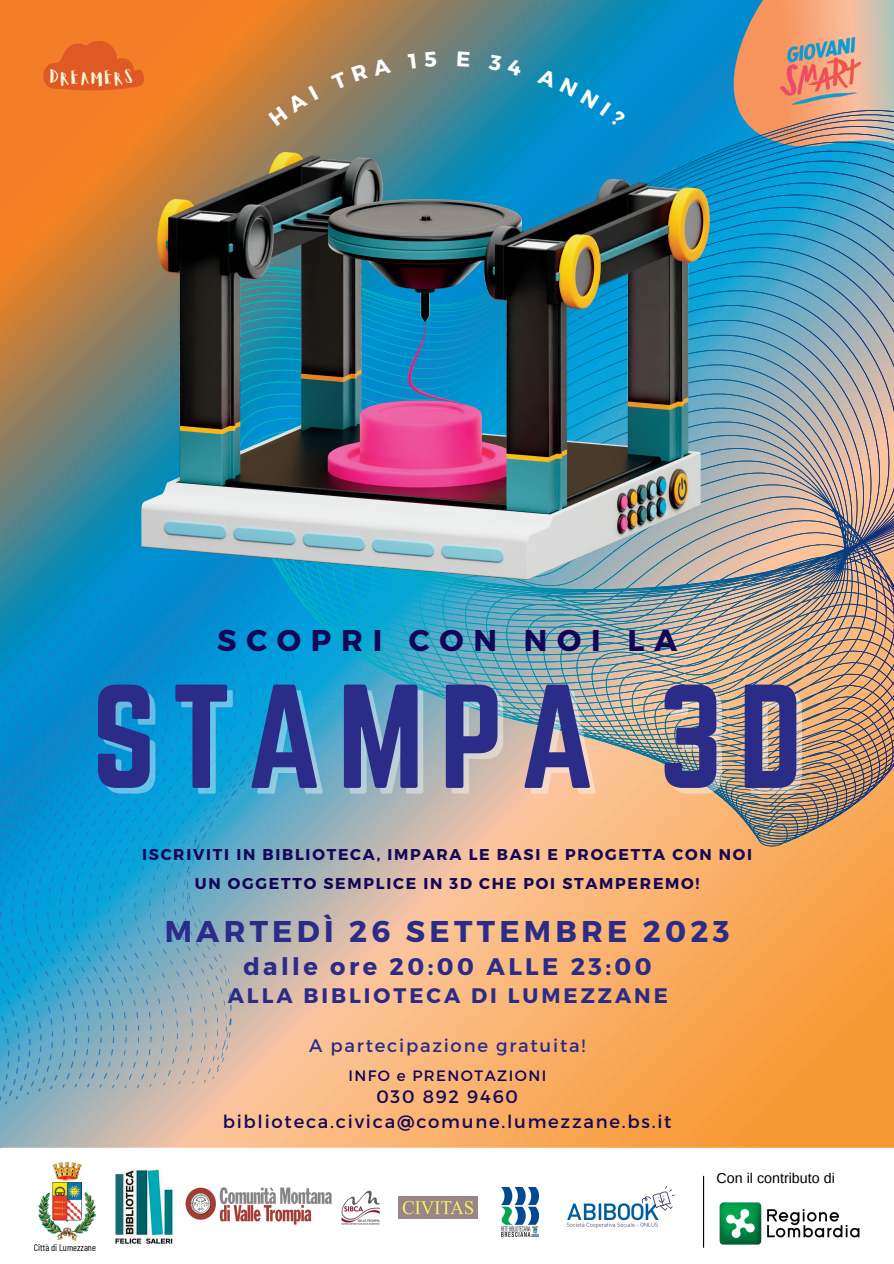
<style>
.page{position:relative;width:894px;height:1264px;background:#fff}
.page>*{position:absolute;margin:0;border:0;box-sizing:border-box;transform-origin:0 0}
.t1{font:129.15px "Norwester";letter-spacing:.12em;color:#2b2c88}
.t2{font:700 30px "Montserrat";letter-spacing:.14em;color:#2b2c88}
.t3{font:700 30px "Montserrat";letter-spacing:.325em;color:#130557}
.t4{font:700 24px "Montserrat";letter-spacing:.14em;color:#2b2c88}
.t5{font:700 21px "Montserrat";letter-spacing:.14em;color:#2b2c88}
.t6{font:18px "Montserrat";letter-spacing:.095em;color:#130557}
.t7{font:18px "Montserrat";letter-spacing:.095em;color:#2b2c88}
.t8{font:700 15.6px "Montserrat";letter-spacing:.11em;color:#130557}
.t9{font:15px "Montserrat";letter-spacing:.095em;color:#130557}
.t10{font:14.85px "Aloja Extended";color:#fbf7dc}
.t11{font:14.25px "Arimo";color:#000}
.t12{font:9.6px "Barlow Condensed";color:#090001}
</style>
<div class="page">
<img style="left:0;top:0;width:893px;height:1147px">
<svg style="left:294px;top:1147px;width:599px;height:101px"></svg>
<img style="left:398px;top:1196px;width:79px;height:21px">
<img style="left:294px;top:1187px;width:85px;height:36px">
<img style="left:501px;top:1187px;width:37px;height:49px">
<img style="left:716px;top:1198px;width:146px;height:49px">
<hr style="left:702px;top:1176px;width:2px;height:71px;background:#000">
<svg style="left:710px;top:0;width:183px;height:108px;background:#a9a197"></svg>
<svg style="left:0;top:535px;width:294px;height:706px;background:#64abc7"></svg>
<img style="left:177px;top:108px;width:716px;height:738px">
<img style="left:775px;top:31px;width:90px;height:80px">
<img style="left:555px;top:1180px;width:121px;height:59px">
<img style="left:142px;top:153px;width:567px;height:426px">
<img style="left:38px;top:1162px;width:58px;height:78px">
<img style="left:108px;top:1169px;width:73px;height:76px">
<svg style="left:43px;top:40px;width:101px;height:50px;background:#e46424"></svg>
<svg style="left:268px;top:86px;width:50px;height:40px;background:#a97e4f"></svg>
<svg style="left:331px;top:57px;width:60px;height:33px;background:#957e5d"></svg>
<svg style="left:407px;top:53px;width:9px;height:16px"></svg>
<svg style="left:424px;top:51px;width:12px;height:16px"></svg>
<svg style="left:457px;top:51px;width:13px;height:16px"></svg>
<svg style="left:488px;top:55px;width:34px;height:21px"></svg>
<svg style="left:536px;top:68px;width:90px;height:59px;background:#018dc7"></svg>
<p class="t10" style="left:81px;top:71px;width:24px">AM</p>
<p class="t3" style="left:217px;top:620px;width:461px">SCOPRI CON NOI LA</p>
<p class="t1" style="left:91px;top:658px;width:712px">STAMPA 3D</p>
<p class="t8" style="left:142px;top:844px;width:611px">ISCRIVITI IN BIBLIOTECA, IMPARA LE BASI E PROGETTA CON NOI</p>
<p class="t8" style="left:195px;top:872px;width:506px">UN OGGETTO SEMPLICE IN 3D CHE POI STAMPEREMO!</p>
<p class="t2" style="left:165px;top:912px;width:566px">MARTEDÌ 26 SETTEMBRE 2023</p>
<p class="t4" style="left:243px;top:950px;width:410px">dalle ore 20:00 ALLE 23:00</p>
<p class="t5" style="left:228px;top:982px;width:441px">ALLA BIBLIOTECA DI LUMEZZANE</p>
<p class="t12" style="left:34px;top:1241px;width:63px">Città di Lumezzane</p>
<p class="t7" style="left:309px;top:1034px;width:277px">A partecipazione gratuita!</p>
<p class="t9" style="left:348px;top:1065px;width:199px">INFO e PRENOTAZIONI</p>
<p class="t6" style="left:376px;top:1084px;width:143px">030 892 9460</p>
<p class="t6" style="left:223px;top:1109px;width:450px">biblioteca.civica@comune.lumezzane.bs.it</p>
<p class="t11" style="left:716px;top:1169px;width:120px">Con il contributo di</p>
</div>
